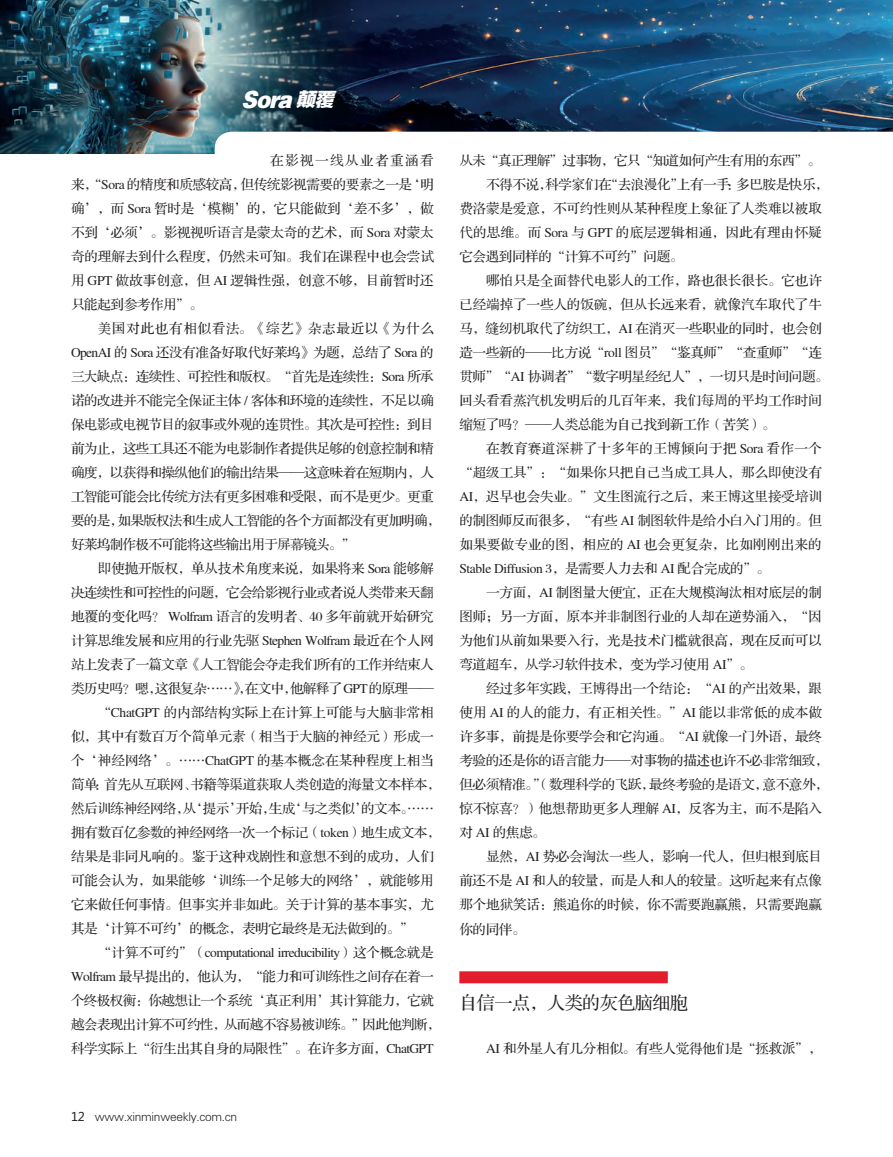
<style>
.page{position:relative;width:893px;height:1157px;background:#fff}
.page>*{position:absolute;margin:0;border:0;box-sizing:border-box;transform-origin:0 0}
.t1{font:italic 21px "FZYDTHK GBK1 0";color:#fff}
.t2{font:18px "FZS3 K GBK1 0";letter-spacing:-.025em;color:#231f20}
.t3{font:13.5px "FZS3 JW GB1 0";letter-spacing:-.025em;color:#231f20}
.t4{font:13.5px "FZS3 JW GB1 0";letter-spacing:-.005em;color:#231f20}
.t5{font:13.5px "FZS3 JW GB1 0";letter-spacing:-.045em;color:#231f20}
.t6{font:13.5px "FZS3 JW GB1 0";color:#231f20}
.t7{font:13.5px "FZS3 JW GB1 0";letter-spacing:.01em;color:#231f20}
.t8{font:13.5px "FZS3 JW GB1 0";letter-spacing:.02em;color:#231f20}
.t9{font:13.5px "FZS3 JW GB1 0";letter-spacing:.005em;color:#231f20}
.t10{font:13.5px "FZS3 JW GB1 0";letter-spacing:.03em;color:#231f20}
.t11{font:13.5px "FZS3 JW GB1 0";letter-spacing:.055em;color:#231f20}
.t12{font:13.5px "FZS3 JW GB1 0";letter-spacing:.11em;color:#231f20}
.t13{font:12px "FZXH1 JW GB1 0";letter-spacing:-.025em;color:#231f20}
.s1{font-family:"FZYDTHJW GB1 0";font-size:19.5px}
.s2{font-family:"Microsoft Ya Hei"}
</style>
<div class="page">
<img style="left:374px;top:0;width:519px;height:132px">
<img style="left:0;top:0;width:374px;height:153px">
<svg style="left:215px;top:132px;width:159px;height:21px"></svg>
<div style="left:459px;top:971px;width:209px;height:12px;background:#e21e2c"></div>
<h1 class="t1" style="left:242px;top:88px;width:99px">Sora <span class="s1">颠覆</span></h1>
<p class="t12" style="left:270px;top:153px;width:165px">在影视一线从业者重涵看</p>
<p class="t3" style="left:71px;top:177px;width:364px">来，“Sora 的精度和质感较高，但传统影视需要的要素之一是‘明</p>
<p class="t3" style="left:71px;top:201px;width:364px">确’，而 Sora 暂时是‘模糊’的，它只能做到‘差不多’，做</p>
<p class="t3" style="left:71px;top:225px;width:364px">不到‘必须’。影视视听语言是蒙太奇的艺术，而 Sora 对蒙太</p>
<p class="t4" style="left:71px;top:249px;width:364px">奇的理解去到什么程度，仍然未可知。我们在课程中也会尝试</p>
<p class="t7" style="left:71px;top:273px;width:364px">用 GPT 做故事创意，但 AI 逻辑性强，创意不够，目前暂时还</p>
<p class="t3" style="left:71px;top:297px;width:133px">只能起到参考作用”。</p>
<p class="t11" style="left:98px;top:321px;width:338px">美国对此也有相似看法。《综艺》杂志最近以《为什么</p>
<p class="t3" style="left:71px;top:345px;width:364px">OpenAI 的 Sora 还没有准备好取代好莱坞》为题，总结了 Sora 的</p>
<p class="t3" style="left:71px;top:369px;width:364px">三大缺点：连续性、可控性和版权。“首先是连续性：Sora 所承</p>
<p class="t3" style="left:71px;top:393px;width:364px">诺的改进并不能完全保证主体 / 客体和环境的连续性，不足以确</p>
<p class="t3" style="left:71px;top:417px;width:364px">保电影或电视节目的叙事或外观的连贯性。其次是可控性：到目</p>
<p class="t3" style="left:71px;top:441px;width:364px">前为止，这些工具还不能为电影制作者提供足够的创意控制和精</p>
<p class="t3" style="left:71px;top:465px;width:364px">确度，以获得和操纵他们的输出结果——这意味着在短期内，人</p>
<p class="t3" style="left:71px;top:489px;width:364px">工智能可能会比传统方法有更多困难和受限，而不是更少。更重</p>
<p class="t5" style="left:71px;top:513px;width:371px">要的是，如果版权法和生成人工智能的各个方面都没有更加明确，</p>
<p class="t5" style="left:71px;top:537px;width:286px">好莱坞制作极不可能将这些输出用于屏幕镜头。”</p>
<p class="t3" style="left:98px;top:561px;width:337px">即使抛开版权，单从技术角度来说，如果将来 Sora 能够解</p>
<p class="t3" style="left:71px;top:585px;width:364px">决连续性和可控性的问题，它会给影视行业或者说人类带来天翻</p>
<p class="t9" style="left:71px;top:609px;width:364px">地覆的变化吗？ Wolfram 语言的发明者、40 多年前就开始研究</p>
<p class="t4" style="left:71px;top:633px;width:364px">计算思维发展和应用的行业先驱 Stephen Wolfram 最近在个人网</p>
<p class="t3" style="left:71px;top:657px;width:364px">站上发表了一篇文章《人工智能会夺走我们所有的工作并结束人</p>
<p class="t5" style="left:71px;top:681px;width:364px">类历史吗？嗯，这很复杂……》，在文中，他解释了GPT的原理——</p>
<p class="t6" style="left:98px;top:705px;width:337px">“ChatGPT 的内部结构实际上在计算上可能与大脑非常相</p>
<p class="t4" style="left:71px;top:729px;width:364px">似，其中有数百万个简单元素（相当于大脑的神经元）形成一</p>
<p class="t7" style="left:71px;top:753px;width:364px">个‘神经网络’。……ChatGPT 的基本概念在某种程度上相当</p>
<p class="t3" style="left:71px;top:777px;width:371px">简单：首先从互联网、书籍等渠道获取人类创造的海量文本样本，</p>
<p class="t3" style="left:71px;top:801px;width:364px">然后训练神经网络，从‘提示’开始，生成‘与之类似’的文本。……</p>
<p class="t3" style="left:71px;top:825px;width:371px">拥有数百亿参数的神经网络一次一个标记（token）地生成文本，</p>
<p class="t4" style="left:71px;top:849px;width:364px">结果是非同凡响的。鉴于这种戏剧性和意想不到的成功，人们</p>
<p class="t6" style="left:71px;top:873px;width:364px">可能会认为，如果能够‘训练一个足够大的网络’，就能够用</p>
<p class="t6" style="left:71px;top:897px;width:364px">它来做任何事情。但事实并非如此。关于计算的基本事实，尤</p>
<p class="t3" style="left:71px;top:921px;width:344px">其是‘计算不可约’的概念，表明它最终是无法做到的。”</p>
<p class="t5" style="left:98px;top:945px;width:337px">“计算不可约”（computational irreducibility）这个概念就是</p>
<p class="t3" style="left:71px;top:969px;width:364px">Wolfram 最早提出的，他认为，“能力和可训练性之间存在着一</p>
<p class="t3" style="left:71px;top:993px;width:364px">个终极权衡：你越想让一个系统‘真正利用’其计算能力，它就</p>
<p class="t5" style="left:71px;top:1017px;width:371px">越会表现出计算不可约性，从而越不容易被训练。”因此他判断，</p>
<p class="t3" style="left:71px;top:1041px;width:364px">科学实际上“衍生出其自身的局限性”。在许多方面，ChatGPT</p>
<p class="t13" style="left:71px;top:1109px;width:168px"><span class="s2">12</span> www.xinminweekly.com.cn</p>
<p class="t5" style="left:459px;top:153px;width:363px">从未“真正理解”过事物，它只“知道如何产生有用的东西”。</p>
<p class="t3" style="left:486px;top:177px;width:344px">不得不说，科学家们在“去浪漫化”上有一手：多巴胺是快乐，</p>
<p class="t4" style="left:459px;top:201px;width:364px">费洛蒙是爱意，不可约性则从某种程度上象征了人类难以被取</p>
<p class="t8" style="left:459px;top:225px;width:364px">代的思维。而 Sora 与 GPT 的底层逻辑相通，因此有理由怀疑</p>
<p class="t3" style="left:459px;top:249px;width:226px">它会遇到同样的“计算不可约”问题。</p>
<p class="t4" style="left:486px;top:273px;width:337px">哪怕只是全面替代电影人的工作，路也很长很长。它也许</p>
<p class="t4" style="left:459px;top:297px;width:364px">已经端掉了一些人的饭碗，但从长远来看，就像汽车取代了牛</p>
<p class="t3" style="left:459px;top:321px;width:364px">马，缝纫机取代了纺织工，AI 在消灭一些职业的同时，也会创</p>
<p class="t3" style="left:459px;top:345px;width:364px">造一些新的——比方说“roll 图员”“鉴真师”“查重师”“连</p>
<p class="t3" style="left:459px;top:369px;width:371px">贯师”“AI 协调者”“数字明星经纪人”，一切只是时间问题。</p>
<p class="t4" style="left:459px;top:393px;width:364px">回头看看蒸汽机发明后的几百年来，我们每周的平均工作时间</p>
<p class="t3" style="left:459px;top:417px;width:318px">缩短了吗？——人类总能为自己找到新工作（苦笑）。</p>
<p class="t10" style="left:486px;top:441px;width:337px">在教育赛道深耕了十多年的王博倾向于把 Sora 看作一个</p>
<p class="t4" style="left:459px;top:465px;width:364px">“超级工具”：“如果你只把自己当成工具人，那么即使没有</p>
<p class="t4" style="left:459px;top:489px;width:364px">AI，迟早也会失业。”文生图流行之后，来王博这里接受培训</p>
<p class="t3" style="left:459px;top:513px;width:364px">的制图师反而很多，“有些 AI 制图软件是给小白入门用的。但</p>
<p class="t8" style="left:459px;top:537px;width:364px">如果要做专业的图，相应的 AI 也会更复杂，比如刚刚出来的</p>
<p class="t3" style="left:459px;top:561px;width:312px">Stable Diffusion 3，是需要人力去和 AI 配合完成的”。</p>
<p class="t3" style="left:486px;top:585px;width:337px">一方面，AI 制图量大便宜，正在大规模淘汰相对底层的制</p>
<p class="t6" style="left:459px;top:609px;width:364px">图师；另一方面，原本并非制图行业的人却在逆势涌入，“因</p>
<p class="t4" style="left:459px;top:633px;width:364px">为他们从前如果要入行，光是技术门槛就很高，现在反而可以</p>
<p class="t3" style="left:459px;top:657px;width:295px">弯道超车，从学习软件技术，变为学习使用 AI”。</p>
<p class="t3" style="left:486px;top:681px;width:337px">经过多年实践，王博得出一个结论：“AI 的产出效果，跟</p>
<p class="t7" style="left:459px;top:705px;width:364px">使用 AI 的人的能力，有正相关性。”AI 能以非常低的成本做</p>
<p class="t3" style="left:459px;top:729px;width:364px">许多事，前提是你要学会和它沟通。“AI 就像一门外语，最终</p>
<p class="t3" style="left:459px;top:753px;width:371px">考验的还是你的语言能力——对事物的描述也许不必非常细致，</p>
<p class="t3" style="left:459px;top:777px;width:371px">但必须精准。”（数理科学的飞跃，最终考验的是语文，意不意外，</p>
<p class="t3" style="left:459px;top:801px;width:364px">惊不惊喜？）他想帮助更多人理解 AI，反客为主，而不是陷入</p>
<p class="t3" style="left:459px;top:825px;width:88px">对 AI 的焦虑。</p>
<p class="t3" style="left:486px;top:849px;width:337px">显然，AI 势必会淘汰一些人，影响一代人，但归根到底目</p>
<p class="t3" style="left:459px;top:873px;width:364px">前还不是 AI 和人的较量，而是人和人的较量。这听起来有点像</p>
<p class="t4" style="left:459px;top:897px;width:364px">那个地狱笑话：熊追你的时候，你不需要跑赢熊，只需要跑赢</p>
<p class="t3" style="left:459px;top:921px;width:68px">你的同伴。</p>
<p class="t2" style="left:459px;top:993px;width:230px">自信一点，人类的灰色脑细胞</p>
<p class="t3" style="left:486px;top:1041px;width:337px">AI 和外星人有几分相似。有些人觉得他们是“拯救派”，</p>
</div>
